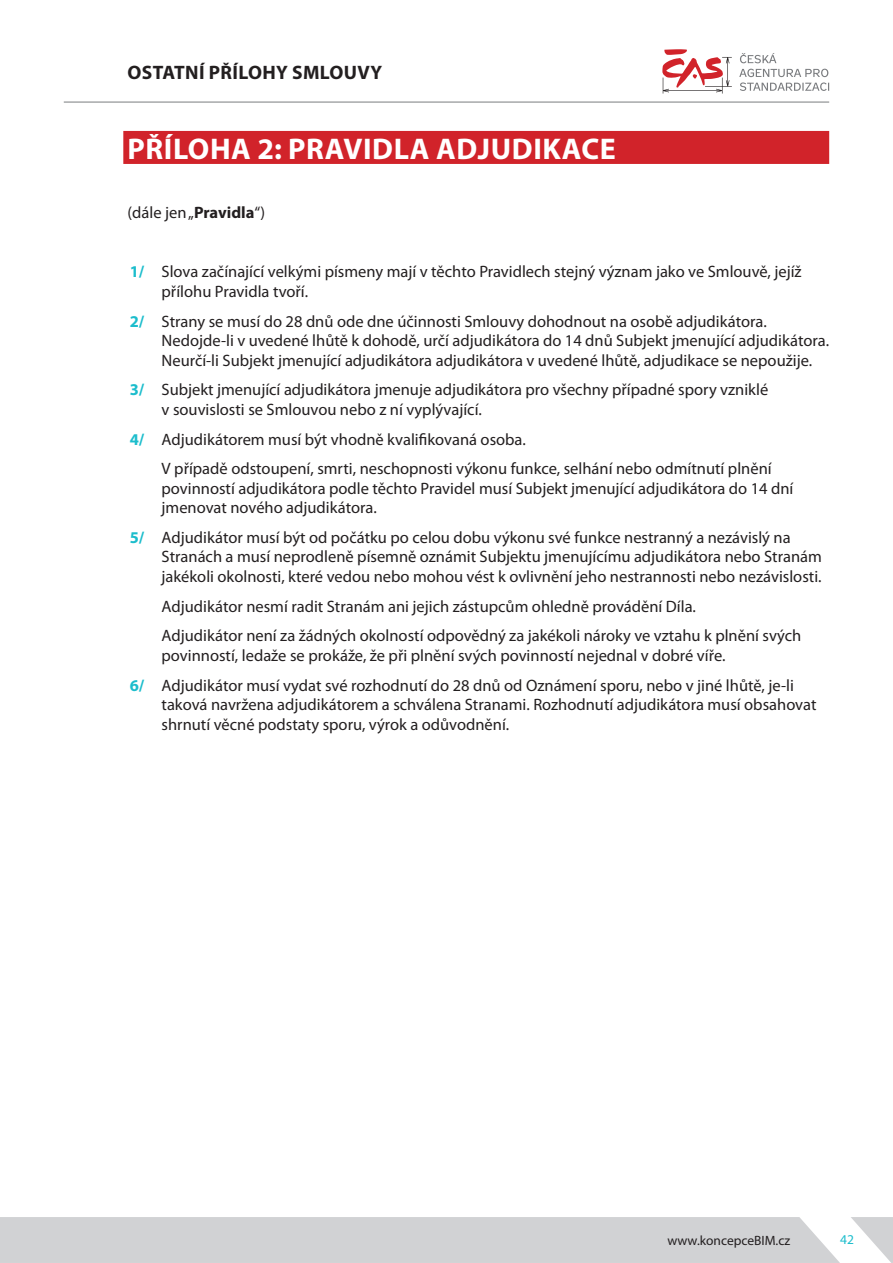
<style>
.page{position:relative;width:893px;height:1263px;background:#fff}
.page>*{position:absolute;margin:0;border:0;box-sizing:border-box;transform-origin:0 0}
.t1{font:700 30px "Myriad Pro";letter-spacing:.02em;color:#fff}
.t2{font:700 19.5px "Myriad Pro";letter-spacing:.02em;color:#231f20}
.t3{font:16.5px/19.5px "Myriad Pro";color:#231f20}
.t4{font:13.5px "Myriad Pro";color:#231f20}
.t5{font:13.5px "Myriad Pro";color:#1cbdcc}
.s1{font-weight:700}
.s2{font-weight:700;color:#1cbdcc}
</style>
<div class="page">
<hr style="left:64px;top:102px;width:765px;height:1px;background:#7a7c7f">
<svg style="left:662px;top:49px;width:70px;height:45px"></svg>
<svg style="left:739px;top:53px;width:90px;height:38px"></svg>
<svg style="left:851px;top:1217px;width:42px;height:46px"></svg>
<div style="left:0;top:1217px;width:840px;height:46px;background:#d1d2d4"></div>
<div style="left:123px;top:131px;width:706px;height:33px;background:#d1232a"></div>
<p class="t2" style="left:128px;top:65px;width:256px">OSTATNÍ PŘÍLOHY SMLOUVY</p>
<h1 class="t1" style="left:128px;top:137px;width:490px">PŘÍLOHA 2: PRAVIDLA ADJUDIKACE</h1>
<p class="t3" style="left:128px;top:204px;width:139px">(dále jen „<span class="s1">Pravidla</span>“)</p>
<p class="t3" style="left:162px;top:263px;width:642px;text-indent:-32px"><span class="s2">1/</span> Slova začínající velkými písmeny mají v těchto Pravidlech stejný význam jako ve Smlouvě, jejíž přílohu Pravidla tvoří.</p>
<p class="t3" style="left:162px;top:313px;width:669px;text-indent:-32px"><span class="s2">2/</span> Strany se musí do 28 dnů ode dne účinnosti Smlouvy dohodnout na osobě adjudikátora.<br>Nedojde-li v uvedené lhůtě k dohodě, určí adjudikátora do 14 dnů Subjekt jmenující adjudikátora.<br>Neurčí-li Subjekt jmenující adjudikátora adjudikátora v uvedené lhůtě, adjudikace se nepoužije.</p>
<p class="t3" style="left:162px;top:381px;width:608px;text-indent:-32px"><span class="s2">3/</span> Subjekt jmenující adjudikátora jmenuje adjudikátora pro všechny případné spory vzniklé v souvislosti se Smlouvou nebo z ní vyplývající.</p>
<p class="t3" style="left:162px;top:425px;width:612px;line-height:29.7px;text-indent:-32px"><span class="s2">4/</span> Adjudikátorem musí být vhodně kvalifikovaná osoba.<br>V případě odstoupení, smrti, neschopnosti výkonu funkce, selhání nebo odmítnutí plnění</p>
<p class="t3" style="left:162px;top:480px;width:633px">povinností adjudikátora podle těchto Pravidel musí Subjekt jmenující adjudikátora do 14 dní jmenovat nového adjudikátora.</p>
<p class="t3" style="left:162px;top:529px;width:662px;text-indent:-32px"><span class="s2">5/</span> Adjudikátor musí být od počátku po celou dobu výkonu své funkce nestranný a nezávislý na<br>Stranách a musí neprodleně písemně oznámit Subjektu jmenujícímu adjudikátora nebo Stranám jakékoli okolnosti, které vedou nebo mohou vést k ovlivnění jeho nestrannosti nebo nezávislosti.</p>
<p class="t3" style="left:162px;top:593px;width:641px;line-height:29.7px">Adjudikátor nesmí radit Stranám ani jejich zástupcům ohledně provádění Díla.<br>Adjudikátor není za žádných okolností odpovědný za jakékoli nároky ve vztahu k plnění svých</p>
<p class="t3" style="left:130px;top:642px;width:666px;line-height:29.7px;text-indent:32px">povinností, ledaže se prokáže, že při plnění svých povinností nejednal v dobré víře.<br><span class="s2">6/</span> Adjudikátor musí vydat své rozhodnutí do 28 dnů od Oznámení sporu, nebo v jiné lhůtě, je-li</p>
<p class="t3" style="left:162px;top:696px;width:656px">taková navržena adjudikátorem a schválena Stranami. Rozhodnutí adjudikátora musí obsahovat shrnutí věcné podstaty sporu, výrok a odůvodnění.</p>
<p class="t4" style="left:667px;top:1235px;width:124px">www.koncepceBIM.cz</p>
<p class="t5" style="left:840px;top:1235px;width:15px">42</p>
</div>
